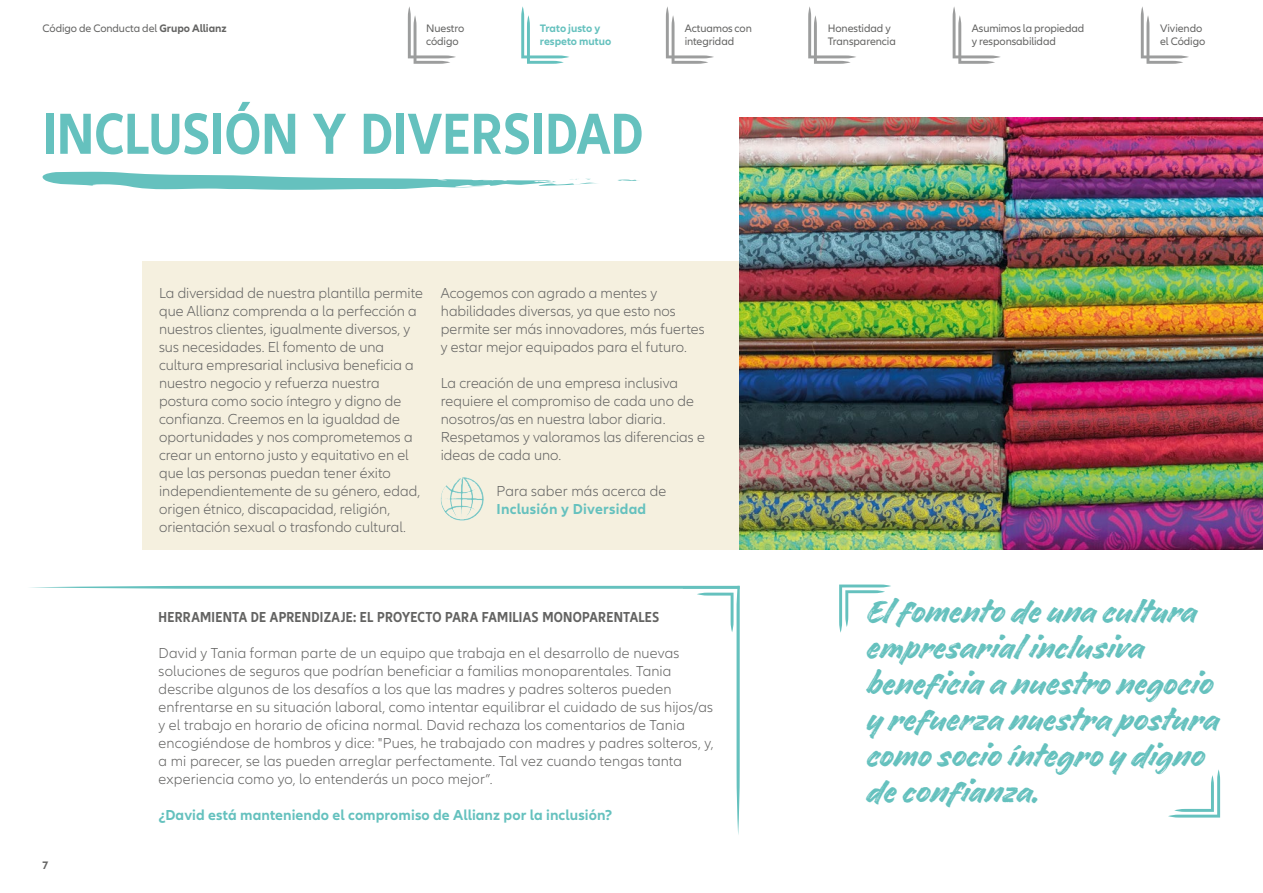
<style>
.page{position:relative;width:1263px;height:893px;background:#fff}
.page>*{position:absolute;margin:0;border:0;box-sizing:border-box;transform-origin:0 0}
.IHV_Headline_40pt{font:700 condensed 60px "Allianz Neo";color:#65c1be}
.Intro_Caps_24pt{font:36px/36px "Handelson Two";letter-spacing:.005em;color:#65c1be}
.Copy{font:300 15px/18px "Allianz Neo";color:#636362}
.Copy_Highlight{font:700 condensed 15px "Allianz Neo";letter-spacing:.02em;color:#636362}
.Copy-2{font:700 15px "Allianz Neo";letter-spacing:.005em;color:#65c1be}
.t1{font:11.25px/13.5px "Allianz Neo";letter-spacing:-.01em;color:#636362}
.t2{font:700 11.25px/13.5px "Allianz Neo";letter-spacing:-.005em;color:#65c1be}
.t3{font:700 11.25px "Allianz Neo";color:#636362}
.s1{font-weight:700}
.s2{font-weight:700;color:#65c1be}
</style>
<div class="page">
<svg style="left:666px;top:6px;width:48px;height:58px"></svg>
<svg style="left:521px;top:6px;width:48px;height:58px"></svg>
<svg style="left:408px;top:6px;width:48px;height:58px"></svg>
<svg style="left:808px;top:6px;width:48px;height:58px"></svg>
<svg style="left:952px;top:6px;width:49px;height:58px"></svg>
<svg style="left:1141px;top:6px;width:48px;height:58px"></svg>
<svg style="left:839px;top:584px;width:52px;height:49px"></svg>
<svg style="left:1168px;top:769px;width:52px;height:49px"></svg>
<div style="left:142px;top:262px;width:615px;height:288px;background:#f5f0df"></div>
<img style="left:739px;top:118px;width:524px;height:432px">
<svg style="left:617px;top:180px;width:22px;height:1px"></svg>
<svg style="left:42px;top:172px;width:555px;height:18px"></svg>
<svg style="left:30px;top:586px;width:710px;height:249px"></svg>
<img style="left:441px;top:477px;width:43px;height:44px">
<p class="t1" style="left:43px;top:22px;width:186px">Código de Conducta del <span class="s1">Grupo Allianz</span></p>
<p class="t2" style="left:540px;top:22px;width:73px">Trato justo y respeto mutuo</p>
<p class="t1" style="left:426px;top:22px;width:40px">Nuestro código</p>
<p class="t1" style="left:828px;top:22px;width:70px">Honestidad y<br>Transparencia</p>
<p class="t1" style="left:972px;top:22px;width:114px">Asumimos la propiedad y responsabilidad</p>
<p class="t1" style="left:1160px;top:22px;width:47px">Viviendo el Código</p>
<p class="t1" style="left:685px;top:22px;width:69px">Actuamos con integridad</p>
<p class="IHV_Headline_40pt" style="left:43px;top:99px;width:602px">INCLUSIÓN Y DIVERSIDAD</p>
<p class="t3" style="left:43px;top:858px;width:7px">7</p>
<p class="Copy" style="left:159px;top:284px;width:265px">La diversidad de nuestra plantilla permite que Allianz comprenda a la perfección a nuestros clientes, igualmente diversos, y sus necesidades. El fomento de una cultura empresarial inclusiva beneficia a nuestro negocio y refuerza nuestra postura como socio íntegro y digno de confianza. Creemos en la igualdad de oportunidades y nos comprometemos a crear un entorno justo y equitativo en el que las personas puedan tener éxito independientemente de su género, edad, origen étnico, discapacidad, religión, orientación sexual o trasfondo cultural.</p>
<p class="Copy" style="left:441px;top:284px;width:265px">Acogemos con agrado a mentes y habilidades diversas, ya que esto nos permite ser más innovadores, más fuertes y estar mejor equipados para el futuro.</p>
<p class="Copy" style="left:441px;top:374px;width:266px">La creación de una empresa inclusiva requiere el compromiso de cada uno de nosotros/as en nuestra labor diaria.<br>Respetamos y valoramos las diferencias e ideas de cada uno.</p>
<p class="Copy" style="left:497px;top:482px;width:171px">Para saber más acerca de<br><span class="s2">Inclusión y Diversidad</span></p>
<p class="Copy_Highlight" style="left:159px;top:608px;width:502px">HERRAMIENTA DE APRENDIZAJE: EL PROYECTO PARA FAMILIAS MONOPARENTALES</p>
<p class="Copy" style="left:159px;top:644px;width:556px">David y Tania forman parte de un equipo que trabaja en el desarrollo de nuevas soluciones de seguros que podrían beneficiar a familias monoparentales. Tania describe algunos de los desafíos a los que las madres y padres solteros pueden enfrentarse en su situación laboral, como intentar equilibrar el cuidado de sus hijos/as y el trabajo en horario de oficina normal. David rechaza los comentarios de Tania encogiéndose de hombros y dice: "Pues, he trabajado con madres y padres solteros, y, a mi parecer, se las pueden arreglar perfectamente. Tal vez cuando tengas tanta experiencia como yo, lo entenderás un poco mejor”.</p>
<p class="Copy-2" style="left:159px;top:806px;width:455px">¿David está manteniendo el compromiso de Allianz por la inclusión?</p>
<p class="Intro_Caps_24pt" style="left:866px;top:593px;width:354px">El fomento de una cultura empresarial inclusiva beneficia a nuestro negocio y refuerza nuestra postura como socio íntegro y digno de confianza.</p>
</div>
